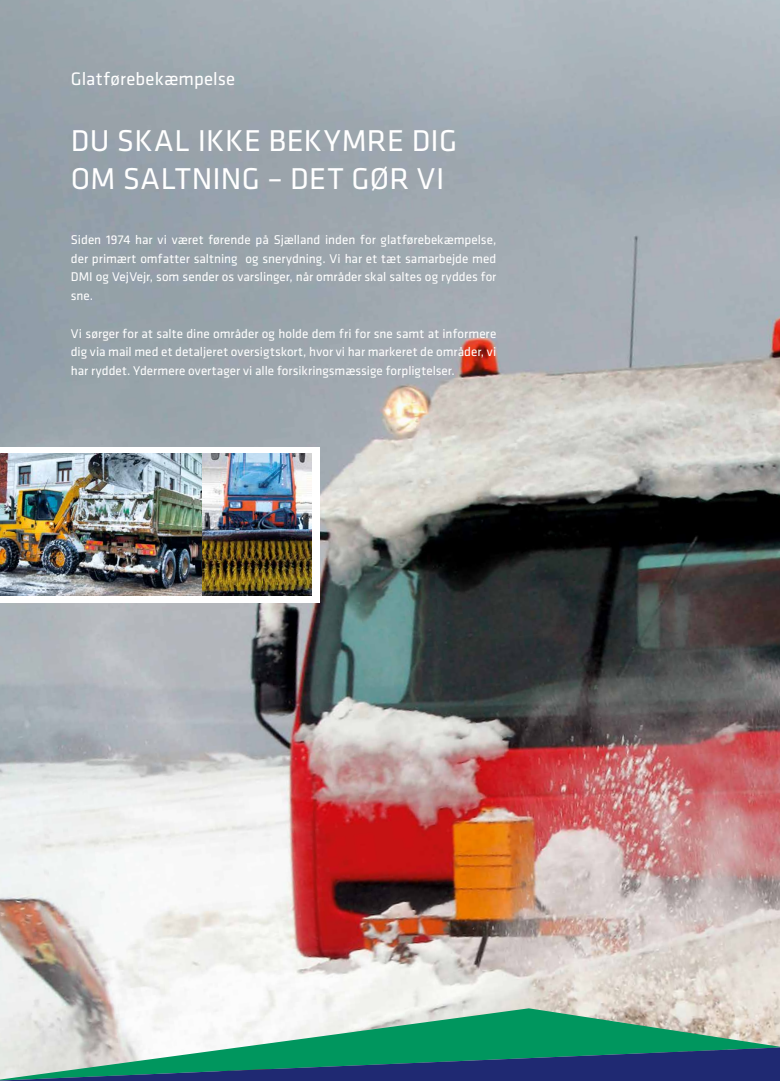
<style>
.page{position:relative;width:780px;height:1081px;background:#fff}
.page>*{position:absolute;margin:0;border:0;box-sizing:border-box;transform-origin:0 0}
.t1{font:31.25px/37.5px "Klavika";letter-spacing:.01em;color:#fff}
.t2{font:18.75px "Klavika";letter-spacing:.005em;color:#fff}
.t3{font:13.12px/18.8px "Klavika";color:#fff;text-align:justify}
</style>
<div class="page">
<img style="left:0;top:0;width:779px;height:1008px">
<svg style="left:0;top:1008px;width:779px;height:39px"></svg>
<svg style="left:0;top:1047px;width:779px;height:34px;background:#326b7b"></svg>
<div style="left:0;top:446px;width:319px;height:156px;background:#fff"></div>
<img style="left:0;top:454px;width:312px;height:141px">
<h2 class="t2" style="left:71px;top:69px;width:166px">Glatførebekæmpelse</h2>
<h1 class="t1" style="left:71px;top:122px;width:388px">DU SKAL IKKE BEKYMRE DIG<br>OM SALTNING – DET GØR VI</h1>
<p class="t3" style="left:71px;top:230px;width:427px">Siden 1974 har vi været førende på Sjælland inden for glatførebekæmpelse, der primært omfatter saltning og snerydning. Vi har et tæt samarbejde med DMI og VejVejr, som sender os varslinger, når områder skal saltes og ryddes for sne.</p>
<p class="t3" style="left:71px;top:324px;width:427px">Vi sørger for at salte dine områder og holde dem fri for sne samt at informere dig via mail med et detaljeret oversigtskort, hvor vi har markeret de områder, vi har ryddet. Ydermere overtager vi alle forsikringsmæssige forpligtelser.</p>
</div>
